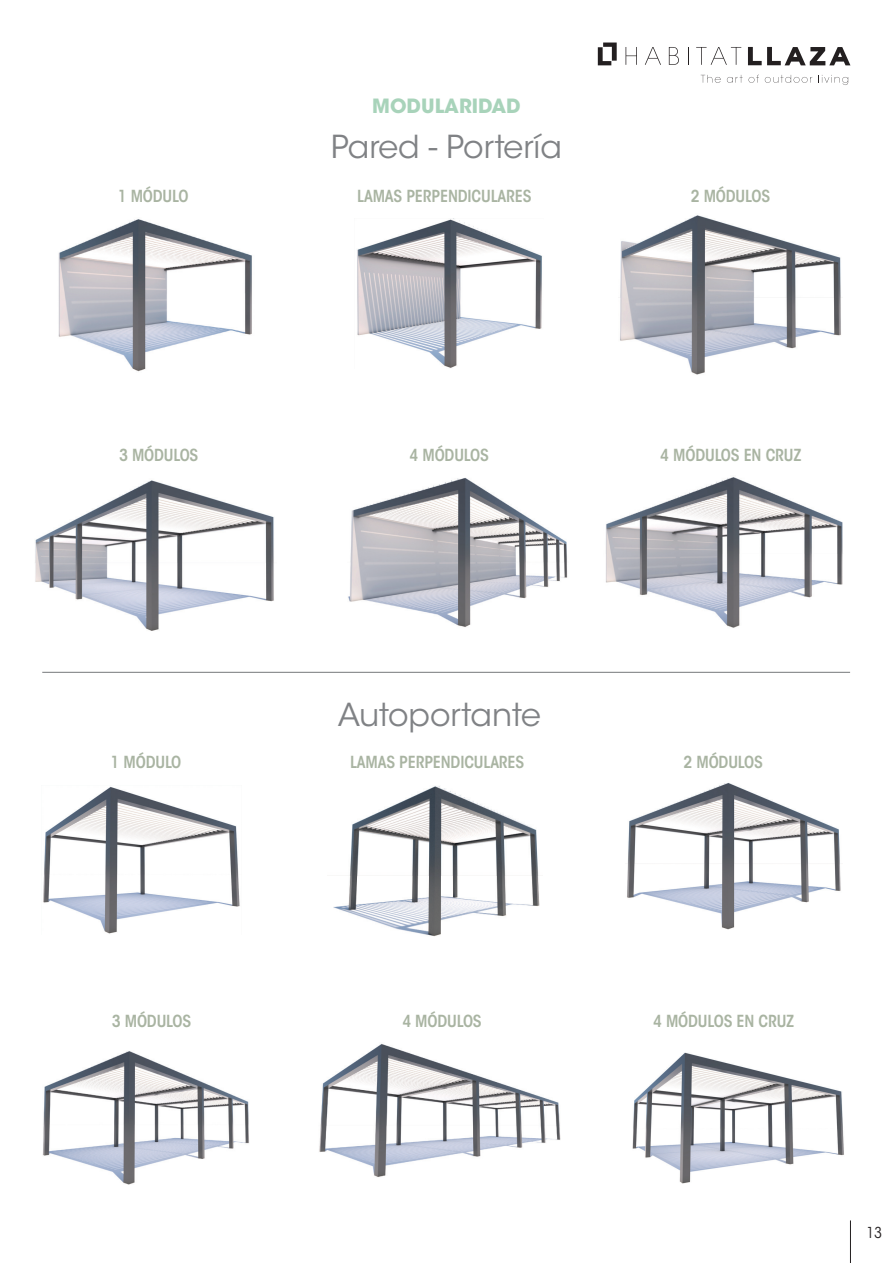
<style>
.page{position:relative;width:893px;height:1263px;background:#fff}
.page>*{position:absolute;margin:0;border:0;box-sizing:border-box;transform-origin:0 0}
.t1{font:31.5px "ITC Avant Garde Std";color:#808285}
.t2{font:700 19.5px "ITC Avant Garde Std";color:#a8d3ba}
.t3{font:600 condensed 16.5px "ITC Avant Garde Std";letter-spacing:-.01em;color:#a9b4a2}
.t4{font:condensed 15px "ITC Avant Garde Std";color:#231f20}
</style>
<div class="page">
<svg style="left:598px;top:43px;width:19px;height:22px"></svg>
<svg style="left:626px;top:47px;width:11px;height:18px"></svg>
<svg style="left:645px;top:47px;width:16px;height:18px"></svg>
<svg style="left:669px;top:47px;width:10px;height:18px"></svg>
<svg style="left:688px;top:47px;width:1px;height:18px"></svg>
<svg style="left:696px;top:47px;width:45px;height:18px"></svg>
<svg style="left:748px;top:47px;width:102px;height:18px"></svg>
<svg style="left:701px;top:75px;width:20px;height:8px"></svg>
<svg style="left:727px;top:75px;width:16px;height:8px"></svg>
<svg style="left:749px;top:75px;width:10px;height:8px"></svg>
<svg style="left:765px;top:75px;width:47px;height:8px"></svg>
<svg style="left:821px;top:75px;width:27px;height:10px"></svg>
<hr style="left:850px;top:1220px;width:1px;height:43px;background:#231f20">
<hr style="left:42px;top:672px;width:808px;height:1px;background:#76787b">
<img style="left:357px;top:219px;width:185px;height:149px">
<img style="left:35px;top:480px;width:239px;height:151px">
<img style="left:348px;top:478px;width:220px;height:149px">
<img style="left:605px;top:477px;width:238px;height:151px">
<img style="left:620px;top:215px;width:221px;height:160px">
<img style="left:58px;top:219px;width:194px;height:153px">
<img style="left:43px;top:787px;width:197px;height:147px">
<img style="left:42px;top:1051px;width:207px;height:133px">
<img style="left:319px;top:1043px;width:241px;height:134px">
<img style="left:632px;top:1053px;width:212px;height:130px">
<img style="left:627px;top:783px;width:214px;height:146px">
<img style="left:333px;top:786px;width:207px;height:151px">
<p class="t2" style="left:372px;top:94px;width:150px">MODULARIDAD</p>
<h1 class="t1" style="left:331px;top:128px;width:232px">Pared - Portería</h1>
<p class="t3" style="left:118px;top:186px;width:72px">1 MÓDULO</p>
<p class="t3" style="left:357px;top:186px;width:176px">LAMAS PERPENDICULARES</p>
<p class="t3" style="left:691px;top:186px;width:81px">2 MÓDULOS</p>
<p class="t3" style="left:119px;top:444px;width:81px">3 MÓDULOS</p>
<p class="t3" style="left:409px;top:444px;width:81px">4 MÓDULOS</p>
<p class="t3" style="left:660px;top:444px;width:143px">4 MÓDULOS EN CRUZ</p>
<h1 class="t1" style="left:338px;top:695px;width:205px">Autoportante</h1>
<p class="t3" style="left:111px;top:752px;width:72px">1 MÓDULO</p>
<p class="t3" style="left:350px;top:752px;width:176px">LAMAS PERPENDICULARES</p>
<p class="t3" style="left:683px;top:752px;width:81px">2 MÓDULOS</p>
<p class="t3" style="left:112px;top:1011px;width:81px">3 MÓDULOS</p>
<p class="t3" style="left:402px;top:1011px;width:81px">4 MÓDULOS</p>
<p class="t3" style="left:653px;top:1011px;width:143px">4 MÓDULOS EN CRUZ</p>
<p class="t4" style="left:866px;top:1224px;width:17px">13</p>
</div>
